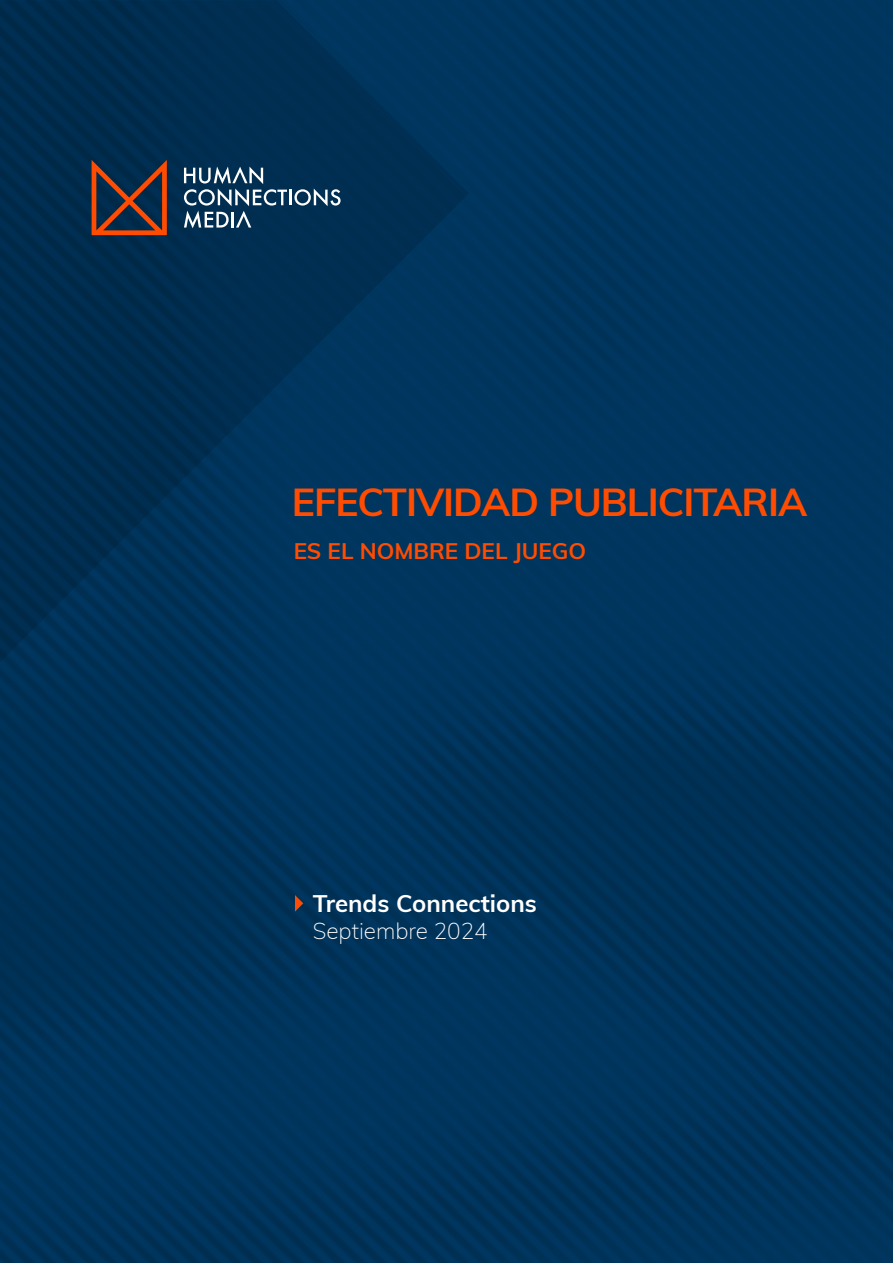
<style>
.page{position:relative;width:893px;height:1263px;background:#fff}
.page>*{position:absolute;margin:0;border:0;box-sizing:border-box;transform-origin:0 0}
.t1{font:700 39px "Muli";letter-spacing:-.025em;color:#ff4c00}
.t2{font:700 24px "Muli";color:#fff}
.t3{font:700 22.5px "Muli";color:#ff4c00}
.t4{font:200 22.5px "Muli";color:#fff}
</style>
<div class="page">
<img style="left:0;top:0;width:893px;height:1263px">
<svg style="left:184px;top:166px;width:157px;height:62px;background:#2e5471"></svg>
<svg style="left:92px;top:160px;width:75px;height:75px;background:#503534"></svg>
<svg style="left:295px;top:895px;width:8px;height:17px"></svg>
<p class="t1" style="left:292px;top:474px;width:517px">EFECTIVIDAD PUBLICITARIA</p>
<p class="t3" style="left:294px;top:535px;width:294px">ES EL NOMBRE DEL JUEGO</p>
<p class="t2" style="left:313px;top:885px;width:225px">Trends Connections</p>
<p class="t4" style="left:313px;top:915px;width:176px">Septiembre 2024</p>
</div>
